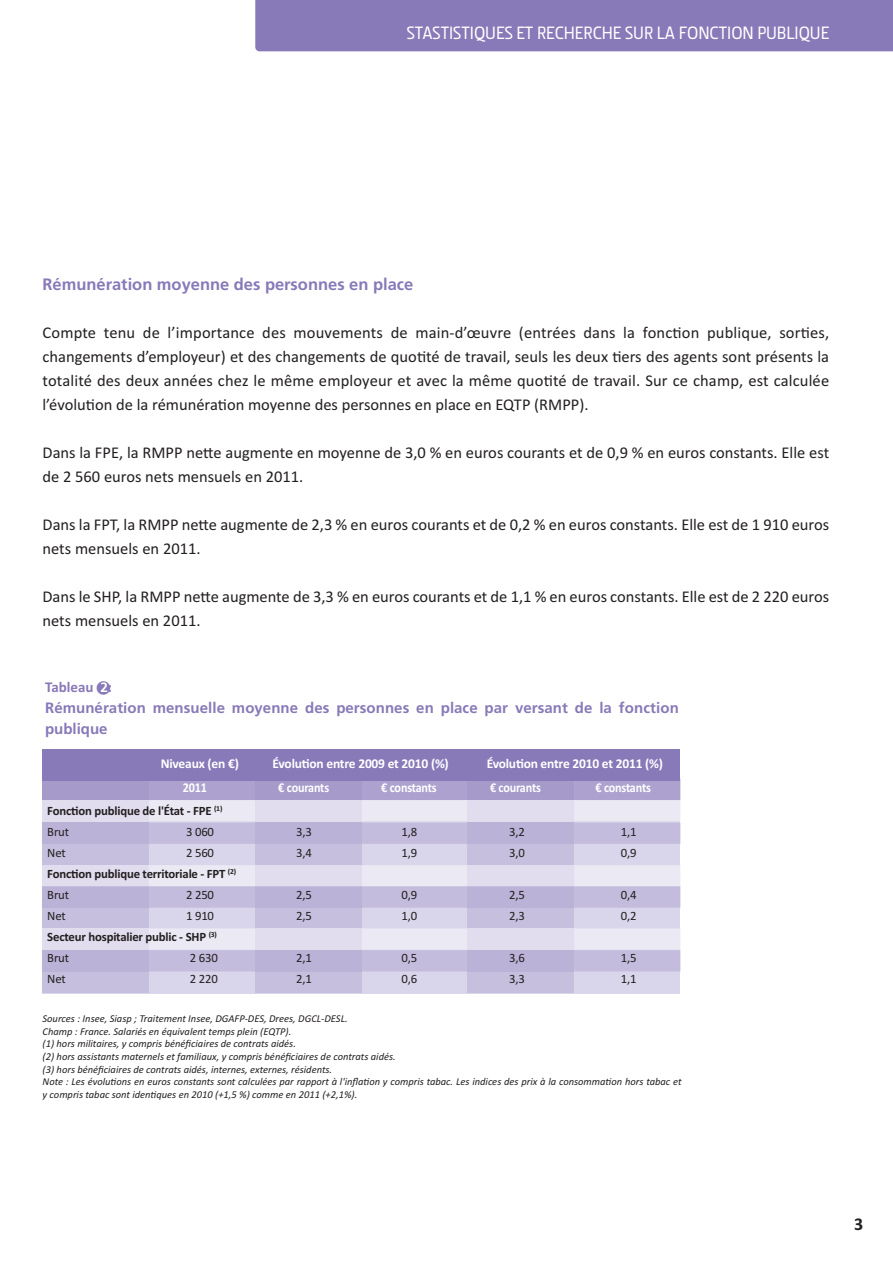
<style>
.page{position:relative;width:893px;height:1263px;background:#fff}
.page>*{position:absolute;margin:0;border:0;box-sizing:border-box;transform-origin:0 0}
.t1{font:500 18px "Section";color:#fff}
.t2{font:700 18px "Calibri";color:#231f20}
.t3{font:16.5px/24px "Calibri";color:#231f20}
.t4{font:700 16.5px "Frutiger";color:#8879b8}
.t5{font:700 15px/21px "Frutiger";letter-spacing:.005em;color:#8879b8}
.t6{font:700 15px "Calibri";color:#8879b8}
.t7{font:700 13.5px "Calibri";letter-spacing:-.015em;color:#fff}
.t8{font:700 13.5px "Calibri";letter-spacing:-.015em;color:#fff;scale:.9 1}
.t9{font:700 12.75px/21px "Calibri";letter-spacing:-.015em;color:#231f20}
.t10{font:12.75px "Calibri";letter-spacing:-.015em;color:#231f20}
.t11{font:italic 10.5px/12.6px "Calibri";color:#231f20}
.s1{font-family:"Frutiger";font-size:13.5px;color:#fff}
.s2{font-weight:400}
</style>
<div class="page">
<div style="left:255px;top:0;width:638px;height:51px;background:#8879b8"></div>
<div style="left:43px;top:749px;width:637px;height:244px;background:#d9d5ea"></div>
<div style="left:43px;top:781px;width:106px;height:211px;background:#c6c0de"></div>
<div style="left:255px;top:781px;width:106px;height:211px;background:#c6c0de"></div>
<div style="left:468px;top:781px;width:106px;height:211px;background:#c6c0de"></div>
<svg style="left:43px;top:781px;width:637px;height:63px;background:#c8c1df"></svg>
<div style="left:43px;top:823px;width:106px;height:21px;background:#bbb2d7"></div>
<div style="left:255px;top:823px;width:106px;height:21px;background:#bbb2d7"></div>
<div style="left:468px;top:823px;width:106px;height:21px;background:#bbb2d7"></div>
<svg style="left:43px;top:865px;width:637px;height:43px;background:#dad5e9"></svg>
<div style="left:43px;top:886px;width:106px;height:22px;background:#bbb2d7"></div>
<div style="left:255px;top:886px;width:106px;height:22px;background:#bbb2d7"></div>
<div style="left:468px;top:886px;width:106px;height:22px;background:#bbb2d7"></div>
<svg style="left:43px;top:928px;width:637px;height:43px;background:#dad6ea"></svg>
<div style="left:43px;top:950px;width:106px;height:21px;background:#bbb2d7"></div>
<div style="left:255px;top:950px;width:106px;height:21px;background:#bbb2d7"></div>
<div style="left:468px;top:950px;width:106px;height:21px;background:#bbb2d7"></div>
<div style="left:43px;top:749px;width:637px;height:32px;background:#8879b8"></div>
<p class="t1" style="left:407px;top:27px;width:424px">STASTISTIQUES ET RECHERCHE SUR LA FONCTION PUBLIQUE</p>
<p class="t4" style="left:43px;top:278px;width:372px">Rémunération moyenne des personnes en place</p>
<p class="t3" style="left:43px;top:320px;width:788px;text-align:justify">Compte tenu de l’importance des mouvements de main-d’œuvre (entrées dans la fonction publique, sorties, changements d’employeur) et des changements de quotité de travail, seuls les deux tiers des agents sont présents la totalité des deux années chez le même employeur et avec la même quotité de travail. Sur ce champ, est calculée l’évolution de la rémunération moyenne des personnes en place en EQTP (RMPP).</p>
<p class="t3" style="left:43px;top:440px;width:788px">Dans la FPE, la RMPP nette augmente en moyenne de 3,0 % en euros courants et de 0,9 % en euros constants. Elle est de 2 560 euros nets mensuels en 2011.</p>
<p class="t3" style="left:43px;top:512px;width:788px">Dans la FPT, la RMPP nette augmente de 2,3 % en euros courants et de 0,2 % en euros constants. Elle est de 1 910 euros nets mensuels en 2011.</p>
<p class="t3" style="left:43px;top:584px;width:788px">Dans le SHP, la RMPP nette augmente de 3,3 % en euros courants et de 1,1 % en euros constants. Elle est de 2 220 euros nets mensuels en 2011.</p>
<p class="t6" style="left:45px;top:678px;width:68px">Tableau ■<span class="s1">2</span>:</p>
<p class="t5" style="left:45px;top:698px;width:635px">Rémunération mensuelle moyenne des personnes en place par versant de la fonction publique</p>
<p class="t7" style="left:161px;top:755px;width:80px">Niveaux (en €)</p>
<p class="t7" style="left:273px;top:755px;width:178px">Évolution entre 2009 et 2010 (%)</p>
<p class="t7" style="left:487px;top:755px;width:178px">Évolution entre 2010 et 2011 (%)</p>
<p class="t8" style="left:183px;top:779px;width:28px">2011</p>
<p class="t8" style="left:278px;top:779px;width:58px">€ courants</p>
<p class="t8" style="left:381px;top:779px;width:63px">€ constants</p>
<p class="t8" style="left:490px;top:779px;width:58px">€ courants</p>
<p class="t8" style="left:595px;top:779px;width:63px">€ constants</p>
<p class="t9" style="left:47px;top:800px;width:177px">Fonction publique de l'État - FPE <sup>(1)<br></sup><span class="s2">Brut</span></p>
<p class="t10" style="left:186px;top:824px;width:29px">3 060</p>
<p class="t10" style="left:296px;top:824px;width:17px">3,3</p>
<p class="t10" style="left:402px;top:824px;width:17px">1,8</p>
<p class="t10" style="left:509px;top:824px;width:17px">3,2</p>
<p class="t10" style="left:621px;top:824px;width:17px">1,1</p>
<p class="t10" style="left:47px;top:845px;width:20px">Net</p>
<p class="t10" style="left:186px;top:845px;width:29px">2 560</p>
<p class="t10" style="left:296px;top:845px;width:17px">3,4</p>
<p class="t10" style="left:402px;top:845px;width:17px">1,9</p>
<p class="t10" style="left:509px;top:845px;width:17px">3,0</p>
<p class="t10" style="left:621px;top:845px;width:17px">0,9</p>
<p class="t9" style="left:47px;top:863px;width:190px">Fonction publique territoriale - FPT <sup>(2)<br></sup><span class="s2">Brut</span></p>
<p class="t10" style="left:186px;top:887px;width:29px">2 250</p>
<p class="t10" style="left:296px;top:887px;width:17px">2,5</p>
<p class="t10" style="left:402px;top:887px;width:17px">0,9</p>
<p class="t10" style="left:509px;top:887px;width:17px">2,5</p>
<p class="t10" style="left:621px;top:887px;width:17px">0,4</p>
<p class="t10" style="left:47px;top:908px;width:20px">Net</p>
<p class="t10" style="left:186px;top:908px;width:29px">1 910</p>
<p class="t10" style="left:296px;top:908px;width:17px">2,5</p>
<p class="t10" style="left:402px;top:908px;width:17px">1,0</p>
<p class="t10" style="left:509px;top:908px;width:17px">2,3</p>
<p class="t10" style="left:621px;top:908px;width:17px">0,2</p>
<p class="t9" style="left:47px;top:926px;width:171px">Secteur hospitalier public - SHP <sup>(3)<br></sup><span class="s2">Brut</span></p>
<p class="t10" style="left:190px;top:950px;width:29px">2 630</p>
<p class="t10" style="left:296px;top:950px;width:17px">2,1</p>
<p class="t10" style="left:402px;top:950px;width:17px">0,5</p>
<p class="t10" style="left:509px;top:950px;width:17px">3,6</p>
<p class="t10" style="left:621px;top:950px;width:17px">1,5</p>
<p class="t10" style="left:47px;top:971px;width:20px">Net</p>
<p class="t10" style="left:190px;top:971px;width:29px">2 220</p>
<p class="t10" style="left:296px;top:971px;width:17px">2,1</p>
<p class="t10" style="left:402px;top:971px;width:17px">0,6</p>
<p class="t10" style="left:509px;top:971px;width:17px">3,3</p>
<p class="t10" style="left:621px;top:971px;width:17px">1,1</p>
<p class="t11" style="left:43px;top:1012px;width:640px">Sources : Insee, Siasp ; Traitement Insee, DGAFP-DES, Drees, DGCL-DESL.<br>Champ : France. Salariés en équivalent temps plein (EQTP).<br>(1) hors militaires, y compris bénéficiaires de contrats aidés.<br>(2) hors assistants maternels et familiaux, y compris bénéficiaires de contrats aidés.<br>(3) hors bénéficiaires de contrats aidés, internes, externes, résidents.<br>Note : Les évolutions en euros constants sont calculées par rapport à l'inflation y compris tabac. Les indices des prix à la consommation hors tabac et y compris tabac sont identiques en 2010 (+1,5 %) comme en 2011 (+2,1%).</p>
<p class="t2" style="left:854px;top:1213px;width:11px">3</p>
</div>
